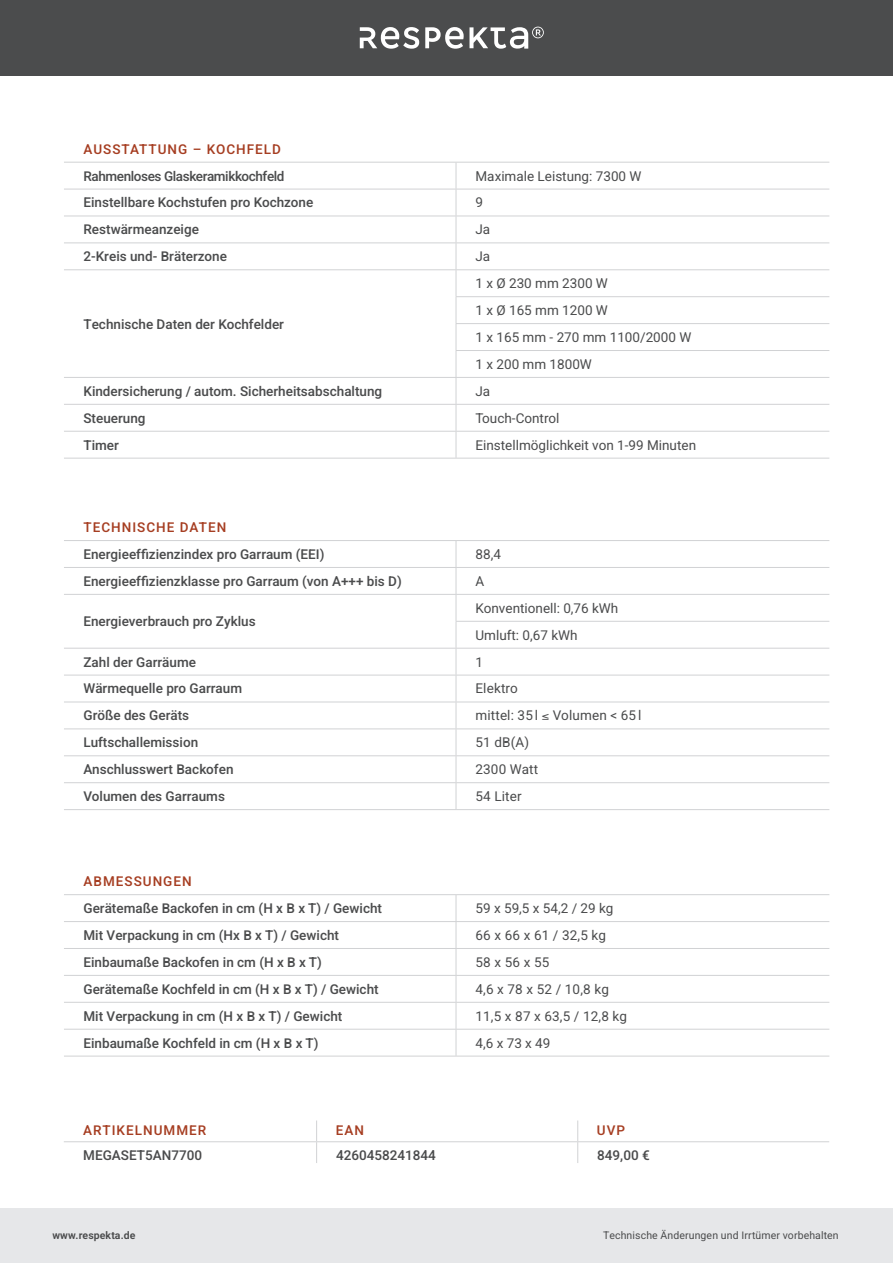
<style>
.page{position:relative;width:893px;height:1263px;background:#fff}
.page>*{position:absolute;margin:0;border:0;box-sizing:border-box;transform-origin:0 0}
.t1{font:500 13.5px "Heebo";color:#4b4c4d}
.t2{font:13.5px "Heebo";color:#4b4c4d}
.t3{font:500 13.5px "Heebo";letter-spacing:.075em;color:#a63e22}
.t4{font:500 13.5px "Heebo";letter-spacing:-.03em;color:#4b4c4d}
.t5{font:10.5px "Heebo";letter-spacing:.01em;color:#4b4c4d}
.t6{font:600 10.5px "Heebo";letter-spacing:.01em;color:#4b4c4d}
</style>
<div class="page">
<div style="left:0;top:1208px;width:893px;height:55px;background:#e6e7e9"></div>
<div style="left:0;top:0;width:893px;height:75px;background:#4b4c4d"></div>
<svg style="left:360px;top:27px;width:59px;height:22px"></svg>
<svg style="left:425px;top:27px;width:119px;height:22px"></svg>
<svg style="left:316px;top:1120px;width:1px;height:43px"></svg>
<svg style="left:577px;top:1120px;width:1px;height:43px"></svg>
<hr style="left:64px;top:1141px;width:253px;height:1px;background:#d1d2d4">
<hr style="left:317px;top:1141px;width:261px;height:1px;background:#d1d2d4">
<hr style="left:578px;top:1141px;width:251px;height:1px;background:#d1d2d4">
<hr style="left:64px;top:594px;width:392px;height:1px;background:#d1d2d4">
<hr style="left:456px;top:594px;width:373px;height:1px;background:#d1d2d4">
<hr style="left:456px;top:621px;width:373px;height:1px;background:#d1d2d4">
<hr style="left:64px;top:648px;width:392px;height:1px;background:#d1d2d4">
<hr style="left:456px;top:648px;width:373px;height:1px;background:#d1d2d4">
<hr style="left:64px;top:675px;width:392px;height:1px;background:#d1d2d4">
<hr style="left:456px;top:675px;width:373px;height:1px;background:#d1d2d4">
<svg style="left:456px;top:541px;width:1px;height:268px"></svg>
<hr style="left:64px;top:702px;width:392px;height:1px;background:#d1d2d4">
<hr style="left:456px;top:702px;width:373px;height:1px;background:#d1d2d4">
<hr style="left:64px;top:728px;width:392px;height:1px;background:#d1d2d4">
<hr style="left:456px;top:728px;width:373px;height:1px;background:#d1d2d4">
<hr style="left:64px;top:755px;width:392px;height:1px;background:#d1d2d4">
<hr style="left:456px;top:755px;width:373px;height:1px;background:#d1d2d4">
<hr style="left:64px;top:782px;width:392px;height:1px;background:#d1d2d4">
<hr style="left:456px;top:782px;width:373px;height:1px;background:#d1d2d4">
<hr style="left:64px;top:540px;width:392px;height:1px;background:#d1d2d4">
<hr style="left:456px;top:540px;width:373px;height:1px;background:#d1d2d4">
<hr style="left:64px;top:567px;width:392px;height:1px;background:#d1d2d4">
<hr style="left:456px;top:567px;width:373px;height:1px;background:#d1d2d4">
<hr style="left:64px;top:809px;width:392px;height:1px;background:#d1d2d4">
<hr style="left:456px;top:809px;width:373px;height:1px;background:#d1d2d4">
<hr style="left:64px;top:894px;width:392px;height:1px;background:#d1d2d4">
<hr style="left:456px;top:894px;width:373px;height:1px;background:#d1d2d4">
<hr style="left:64px;top:921px;width:392px;height:1px;background:#d1d2d4">
<hr style="left:456px;top:921px;width:373px;height:1px;background:#d1d2d4">
<svg style="left:456px;top:895px;width:1px;height:161px"></svg>
<hr style="left:64px;top:948px;width:392px;height:1px;background:#d1d2d4">
<hr style="left:456px;top:948px;width:373px;height:1px;background:#d1d2d4">
<hr style="left:64px;top:975px;width:392px;height:1px;background:#d1d2d4">
<hr style="left:456px;top:975px;width:373px;height:1px;background:#d1d2d4">
<hr style="left:64px;top:1002px;width:392px;height:1px;background:#d1d2d4">
<hr style="left:456px;top:1002px;width:373px;height:1px;background:#d1d2d4">
<hr style="left:64px;top:1029px;width:392px;height:1px;background:#d1d2d4">
<hr style="left:456px;top:1029px;width:373px;height:1px;background:#d1d2d4">
<hr style="left:64px;top:1056px;width:392px;height:1px;background:#d1d2d4">
<hr style="left:456px;top:1056px;width:373px;height:1px;background:#d1d2d4">
<hr style="left:64px;top:216px;width:392px;height:1px;background:#d1d2d4">
<hr style="left:456px;top:216px;width:373px;height:1px;background:#d1d2d4">
<hr style="left:64px;top:242px;width:392px;height:1px;background:#d1d2d4">
<hr style="left:456px;top:242px;width:373px;height:1px;background:#d1d2d4">
<hr style="left:64px;top:269px;width:392px;height:1px;background:#d1d2d4">
<hr style="left:456px;top:269px;width:373px;height:1px;background:#d1d2d4">
<hr style="left:456px;top:296px;width:373px;height:1px;background:#d1d2d4">
<hr style="left:456px;top:323px;width:373px;height:1px;background:#d1d2d4">
<hr style="left:456px;top:350px;width:373px;height:1px;background:#d1d2d4">
<hr style="left:64px;top:377px;width:392px;height:1px;background:#d1d2d4">
<hr style="left:456px;top:377px;width:373px;height:1px;background:#d1d2d4">
<hr style="left:64px;top:404px;width:392px;height:1px;background:#d1d2d4">
<hr style="left:456px;top:404px;width:373px;height:1px;background:#d1d2d4">
<hr style="left:64px;top:431px;width:392px;height:1px;background:#d1d2d4">
<hr style="left:456px;top:431px;width:373px;height:1px;background:#d1d2d4">
<hr style="left:64px;top:458px;width:392px;height:1px;background:#d1d2d4">
<hr style="left:456px;top:458px;width:373px;height:1px;background:#d1d2d4">
<svg style="left:456px;top:163px;width:1px;height:295px"></svg>
<hr style="left:64px;top:162px;width:392px;height:1px;background:#d1d2d4">
<hr style="left:456px;top:162px;width:373px;height:1px;background:#d1d2d4">
<hr style="left:64px;top:189px;width:392px;height:1px;background:#d1d2d4">
<hr style="left:456px;top:189px;width:373px;height:1px;background:#d1d2d4">
<p class="t3" style="left:83px;top:140px;width:199px">AUSSTATTUNG – KOCHFELD</p>
<p class="t4" style="left:83px;top:166px;width:203px">Rahmenloses Glaskeramikkochfeld</p>
<p class="t2" style="left:475px;top:166px;width:167px">Maximale Leistung: 7300 W</p>
<p class="t1" style="left:83px;top:193px;width:231px">Einstellbare Kochstufen pro Kochzone</p>
<p class="t2" style="left:475px;top:193px;width:9px">9</p>
<p class="t1" style="left:83px;top:220px;width:117px">Restwärmeanzeige</p>
<p class="t2" style="left:475px;top:220px;width:16px">Ja</p>
<p class="t1" style="left:83px;top:247px;width:145px">2-Kreis und- Bräterzone</p>
<p class="t2" style="left:475px;top:247px;width:16px">Ja</p>
<p class="t1" style="left:83px;top:314px;width:202px">Technische Daten der Kochfelder</p>
<p class="t2" style="left:475px;top:274px;width:134px">1 x Ø 230 mm 2300 W</p>
<p class="t2" style="left:475px;top:301px;width:134px">1 x Ø 165 mm 1200 W</p>
<p class="t2" style="left:475px;top:328px;width:217px">1 x 165 mm - 270 mm 1100/2000 W</p>
<p class="t2" style="left:475px;top:355px;width:118px">1 x 200 mm 1800W</p>
<p class="t1" style="left:83px;top:382px;width:300px">Kindersicherung / autom. Sicherheitsabschaltung</p>
<p class="t2" style="left:475px;top:382px;width:16px">Ja</p>
<p class="t1" style="left:83px;top:409px;width:64px">Steuerung</p>
<p class="t2" style="left:475px;top:409px;width:85px">Touch-Control</p>
<p class="t1" style="left:83px;top:435px;width:37px">Timer</p>
<p class="t2" style="left:475px;top:435px;width:222px">Einstellmöglichkeit von 1-99 Minuten</p>
<p class="t3" style="left:83px;top:518px;width:144px">TECHNISCHE DATEN</p>
<p class="t1" style="left:83px;top:545px;width:242px">Energieeffizienzindex pro Garraum (EEI)</p>
<p class="t2" style="left:475px;top:545px;width:27px">88,4</p>
<p class="t1" style="left:83px;top:572px;width:320px">Energieeffizienzklasse pro Garraum (von A+++ bis D)</p>
<p class="t2" style="left:475px;top:572px;width:10px">A</p>
<p class="t1" style="left:83px;top:612px;width:174px">Energieverbrauch pro Zyklus</p>
<p class="t2" style="left:475px;top:599px;width:144px">Konventionell: 0,76 kWh</p>
<p class="t2" style="left:475px;top:625px;width:104px">Umluft: 0,67 kWh</p>
<p class="t1" style="left:83px;top:652px;width:114px">Zahl der Garräume</p>
<p class="t2" style="left:475px;top:652px;width:9px">1</p>
<p class="t1" style="left:83px;top:679px;width:160px">Wärmequelle pro Garraum</p>
<p class="t2" style="left:475px;top:679px;width:44px">Elektro</p>
<p class="t1" style="left:83px;top:706px;width:107px">Größe des Geräts</p>
<p class="t2" style="left:475px;top:706px;width:167px">mittel: 35 l ≤ Volumen &lt; 65 l</p>
<p class="t1" style="left:83px;top:733px;width:116px">Luftschallemission</p>
<p class="t2" style="left:475px;top:733px;width:55px">51 dB(A)</p>
<p class="t1" style="left:83px;top:760px;width:152px">Anschlusswert Backofen</p>
<p class="t2" style="left:475px;top:760px;width:64px">2300 Watt</p>
<p class="t1" style="left:83px;top:787px;width:143px">Volumen des Garraums</p>
<p class="t2" style="left:475px;top:787px;width:48px">54 Liter</p>
<p class="t3" style="left:83px;top:872px;width:110px">ABMESSUNGEN</p>
<p class="t1" style="left:83px;top:899px;width:300px">Gerätemaße Backofen in cm (H x B x T) / Gewicht</p>
<p class="t2" style="left:475px;top:899px;width:140px">59 x 59,5 x 54,2 / 29 kg</p>
<p class="t1" style="left:83px;top:926px;width:257px">Mit Verpackung in cm (Hx B x T) / Gewicht</p>
<p class="t2" style="left:475px;top:926px;width:132px">66 x 66 x 61 / 32,5 kg</p>
<p class="t1" style="left:83px;top:953px;width:240px">Einbaumaße Backofen in cm (H x B x T)</p>
<p class="t2" style="left:475px;top:953px;width:75px">58 x 56 x 55</p>
<p class="t1" style="left:83px;top:980px;width:297px">Gerätemaße Kochfeld in cm (H x B x T) / Gewicht</p>
<p class="t2" style="left:475px;top:980px;width:135px">4,6 x 78 x 52 / 10,8 kg</p>
<p class="t1" style="left:83px;top:1006px;width:260px">Mit Verpackung in cm (H x B x T) / Gewicht</p>
<p class="t2" style="left:475px;top:1006px;width:153px">11,5 x 87 x 63,5 / 12,8 kg</p>
<p class="t1" style="left:83px;top:1033px;width:236px">Einbaumaße Kochfeld in cm (H x B x T)</p>
<p class="t2" style="left:475px;top:1033px;width:76px">4,6 x 73 x 49</p>
<p class="t3" style="left:83px;top:1120px;width:125px">ARTIKELNUMMER</p>
<p class="t3" style="left:336px;top:1120px;width:30px">EAN</p>
<p class="t3" style="left:597px;top:1120px;width:30px">UVP</p>
<p class="t1" style="left:83px;top:1145px;width:120px">MEGASET5AN7700</p>
<p class="t1" style="left:336px;top:1145px;width:101px">4260458241844</p>
<p class="t1" style="left:597px;top:1145px;width:54px">849,00 €</p>
<p class="t6" style="left:52px;top:1228px;width:85px">www.respekta.de</p>
<p class="t5" style="left:603px;top:1228px;width:237px">Technische Änderungen und Irrtümer vorbehalten</p>
</div>
